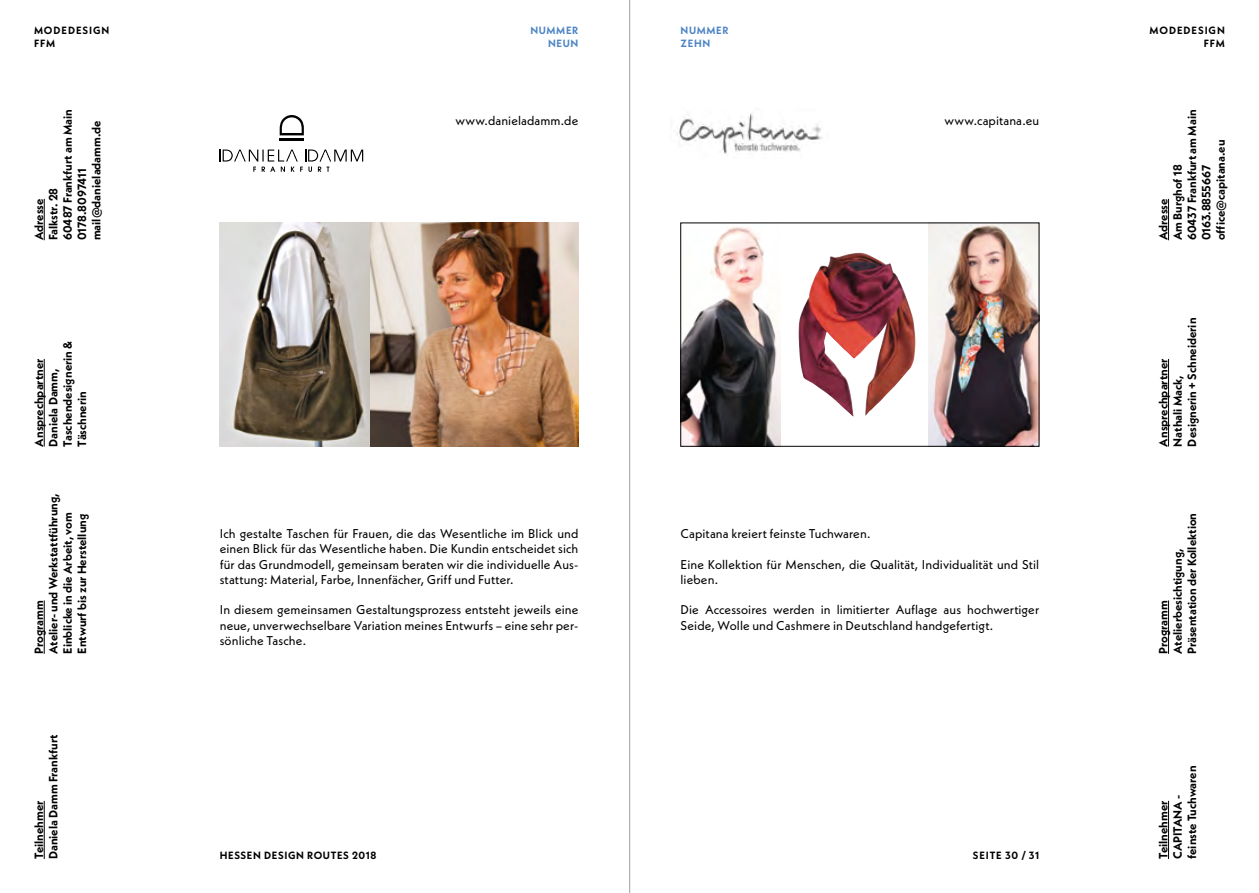
<style>
.page{position:relative;width:1259px;height:893px;background:#fff}
.page>*{position:absolute;margin:0;border:0;box-sizing:border-box;transform-origin:0 0}
.t1{font:12.75px/15.3px "Neue Kabel";letter-spacing:.005em;color:#000;text-align:justify}
.t2{font:700 12px/14.4px "Neue Kabel";color:#000}
.t3{font:700 10.5px/12.6px "Neue Kabel";letter-spacing:.075em;color:#000}
.t4{font:700 10.5px/12.6px "Neue Kabel";letter-spacing:.06em;color:#4e85c5;text-align:right}
</style>
<div class="page">
<hr style="left:629px;top:0;width:1px;height:893px;background:#9d9d9c">
<svg style="left:280px;top:115px;width:24px;height:20px"></svg>
<hr style="left:280px;top:138px;width:24px;height:2px;background:#000">
<svg style="left:220px;top:150px;width:143px;height:22px"></svg>
<img style="left:220px;top:223px;width:150px;height:223px">
<img style="left:370px;top:223px;width:208px;height:223px">
<hr style="left:44px;top:359px;width:1px;height:87px;background:#000">
<hr style="left:44px;top:801px;width:1px;height:58px;background:#000">
<hr style="left:44px;top:600px;width:1px;height:54px;background:#000">
<hr style="left:44px;top:199px;width:1px;height:41px;background:#000">
<img style="left:677px;top:113px;width:145px;height:41px">
<img style="left:682px;top:227px;width:98px;height:217px">
<hr style="left:1168px;top:359px;width:1px;height:87px;background:#000">
<hr style="left:1168px;top:801px;width:1px;height:58px;background:#000">
<hr style="left:1168px;top:600px;width:1px;height:54px;background:#000">
<hr style="left:1168px;top:199px;width:1px;height:41px;background:#000">
<img style="left:928px;top:225px;width:109px;height:219px">
<img style="left:798px;top:253px;width:89px;height:163px">
<div style="left:680px;top:223px;width:359px;height:223px;border:1px solid #000"></div>
<p class="t3" style="left:34px;top:24px;width:77px">MODEDESIGN<br>FFM</p>
<p class="t4" style="left:530px;top:24px;width:49px">NUMMER<br>NEUN</p>
<p class="t4" style="left:680px;top:24px;width:49px;text-align:left">NUMMER<br>ZEHN</p>
<p class="t2" style="left:31px;top:240px;width:133px;rotate:-90deg">Adresse<br>Falkstr. 28<br>60487 Frankfurt am Main<br>0178.8097411 mail@danieladamm.de</p>
<p class="t1" style="left:944px;top:113px;width:96px">www.capitana.eu</p>
<p class="t1" style="left:455px;top:113px;width:125px">www.danieladamm.de</p>
<p class="t2" style="left:31px;top:446px;width:107px;rotate:-90deg">Ansprechpartner<br>Daniela Damm,<br>Taschendesignerin &amp;<br>Täschnerin</p>
<p class="t2" style="left:31px;top:654px;width:162px;rotate:-90deg">Programm<br>Atelier- und Werkstattführung,<br>Einblicke in die Arbeit, vom<br>Entwurf bis zur Herstellung</p>
<p class="t2" style="left:31px;top:859px;width:126px;rotate:-90deg">Teilnehmer<br>Daniela Damm Frankfurt</p>
<p class="t1" style="left:220px;top:526px;width:360px">Ich gestalte Taschen für Frauen, die das Wesentliche im Blick und einen Blick für das Wesentliche haben. Die Kundin entscheidet sich für das Grundmodell, gemeinsam beraten wir die individuelle Aus&shy;stattung: Material, Farbe, Innenfächer, Griff und Futter.</p>
<p class="t1" style="left:220px;top:602px;width:360px">In diesem gemeinsamen Gestaltungsprozess entsteht jeweils eine neue, unverwechselbare Variation meines Entwurfs – eine sehr per&shy;sönliche Tasche.</p>
<p class="t3" style="left:220px;top:849px;width:158px">HESSEN DESIGN ROUTES 2018</p>
<p class="t1" style="left:680px;top:526px;width:191px">Capitana kreiert feinste Tuchwaren.</p>
<p class="t1" style="left:680px;top:556px;width:360px">Eine Kollektion für Menschen, die Qualität, Individualität und Stil lieben.</p>
<p class="t1" style="left:680px;top:602px;width:360px">Die Accessoires werden in limitierter Auflage aus hochwertiger<br>Seide, Wolle und Cashmere in Deutschland handgefertigt.</p>
<p class="t3" style="left:972px;top:849px;width:68px">SEITE 30 / 31</p>
<p class="t3" style="left:1149px;top:24px;width:77px;text-align:right">MODEDESIGN<br>FFM</p>
<p class="t2" style="left:1155px;top:240px;width:132px;rotate:-90deg">Adresse<br>Am Burghof 18<br>60437 Frankfurt am Main<br>0163.8855667 office@capitana.eu</p>
<p class="t2" style="left:1155px;top:446px;width:130px;rotate:-90deg">Ansprechpartner<br>Nathali Mack,<br>Designerin + Schneiderin</p>
<p class="t2" style="left:1155px;top:654px;width:142px;rotate:-90deg">Programm<br>Atelierbesichtigung,<br>Präsentation der Kollektion</p>
<p class="t2" style="left:1155px;top:859px;width:95px;rotate:-90deg">Teilnehmer<br>CAPITANA - feinste Tuchwaren</p>
</div>
